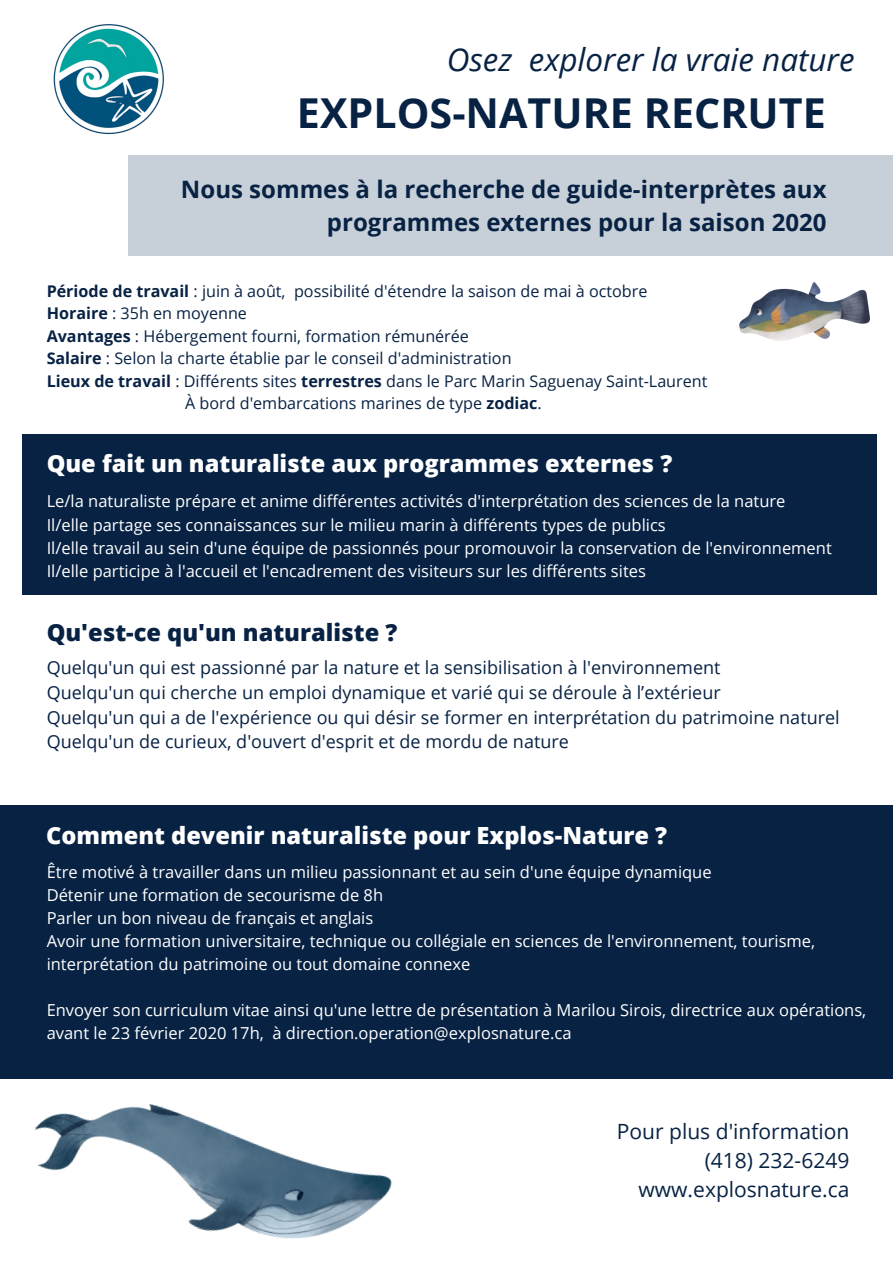
<style>
.page{position:relative;width:893px;height:1263px;background:#fff}
.page>*{position:absolute;margin:0;border:0;box-sizing:border-box;transform-origin:0 0}
.t1{font:700 41.25px "Open Sans";color:#082244}
.t2{font:italic 31.5px "Open Sans";color:#082244}
.t3{font:700 24px/33.2px "Open Sans";color:#082244;text-align:right}
.t4{font:800 23.62px "Open Sans";color:#fff}
.t5{font:800 23.62px "Open Sans";color:#082244}
.t6{font:21px/29.4px "Open Sans";color:#082244;text-align:right}
.t7{font:18px/24.8px "Open Sans";color:#082244}
.t8{font:16.5px/23.1px "Open Sans";color:#fff}
.t9{font:16.12px "Open Sans";color:#082244}
.s1{font-weight:700}
</style>
<div class="page">
<img style="left:35px;top:1104px;width:357px;height:135px">
<img style="left:739px;top:283px;width:130px;height:58px">
<img style="left:53px;top:24px;width:111px;height:111px">
<div style="left:128px;top:155px;width:765px;height:100px;background:#c7d0d8"></div>
<div style="left:22px;top:434px;width:854px;height:160px;background:#082244"></div>
<div style="left:0;top:804px;width:893px;height:274px;background:#082244"></div>
<h2 class="t2" style="left:447px;top:37px;width:409px">Osez explorer la vraie nature</h2>
<h1 class="t1" style="left:297px;top:84px;width:530px">EXPLOS-NATURE RECRUTE</h1>
<h3 class="t3" style="left:181px;top:172px;width:647px">Nous sommes à la recherche de guide-interprètes aux programmes externes pour la saison 2020</h3>
<p class="t9" style="left:47px;top:279px;width:602px"><span class="s1">Période de travail</span> : juin à août, possibilité d'étendre la saison de mai à octobre</p>
<p class="t9" style="left:47px;top:302px;width:202px"><span class="s1">Horaire</span> : 35h en moyenne</p>
<p class="t9" style="left:47px;top:324px;width:424px"><span class="s1">Avantages</span> : Hébergement fourni, formation rémunérée</p>
<p class="t9" style="left:47px;top:347px;width:466px"><span class="s1">Salaire</span> : Selon la charte établie par le conseil d'administration</p>
<p class="t9" style="left:47px;top:369px;width:662px"><span class="s1">Lieux de travail</span> : Différents sites <span class="s1">terrestres</span> dans le Parc Marin Saguenay Saint-Laurent</p>
<p class="t9" style="left:185px;top:392px;width:358px">À bord d'embarcations marines de type <span class="s1">zodiac</span>.</p>
<h3 class="t4" style="left:47px;top:447px;width:627px">Que fait un naturaliste aux programmes externes ?</h3>
<p class="t8" style="left:47px;top:489px;width:786px">Le/la naturaliste prépare et anime différentes activités d'interprétation des sciences de la nature<br>Il/elle partage ses connaissances sur le milieu marin à différents types de publics<br>Il/elle travail au sein d'une équipe de passionnés pour promouvoir la conservation de l'environnement Il/elle participe à l'accueil et l'encadrement des visiteurs sur les différents sites</p>
<h3 class="t5" style="left:47px;top:615px;width:352px">Qu'est-ce qu'un naturaliste ?</h3>
<p class="t7" style="left:47px;top:655px;width:794px">Quelqu'un qui est passionné par la nature et la sensibilisation à l'environnement<br>Quelqu'un qui cherche un emploi dynamique et varié qui se déroule à l’extérieur<br>Quelqu'un qui a de l'expérience ou qui désir se former en interprétation du patrimoine naturel Quelqu'un de curieux, d'ouvert d'esprit et de mordu de nature</p>
<h3 class="t4" style="left:46px;top:819px;width:622px">Comment devenir naturaliste pour Explos-Nature ?</h3>
<p class="t8" style="left:47px;top:860px;width:770px">Être motivé à travailler dans un milieu passionnant et au sein d'une équipe dynamique<br>Détenir une formation de secourisme de 8h<br>Parler un bon niveau de français et anglais<br>Avoir une formation universitaire, technique ou collégiale en sciences de l'environnement, tourisme, interprétation du patrimoine ou tout domaine connexe</p>
<p class="t8" style="left:47px;top:998px;width:821px">Envoyer son curriculum vitae ainsi qu'une lettre de présentation à Marilou Sirois, directrice aux opérations, avant le 23 février 2020 17h, à direction.operation@explosnature.ca</p>
<p class="t6" style="left:617px;top:1116px;width:234px">Pour plus d'information (418) 232-6249 www.explosnature.ca</p>
</div>
